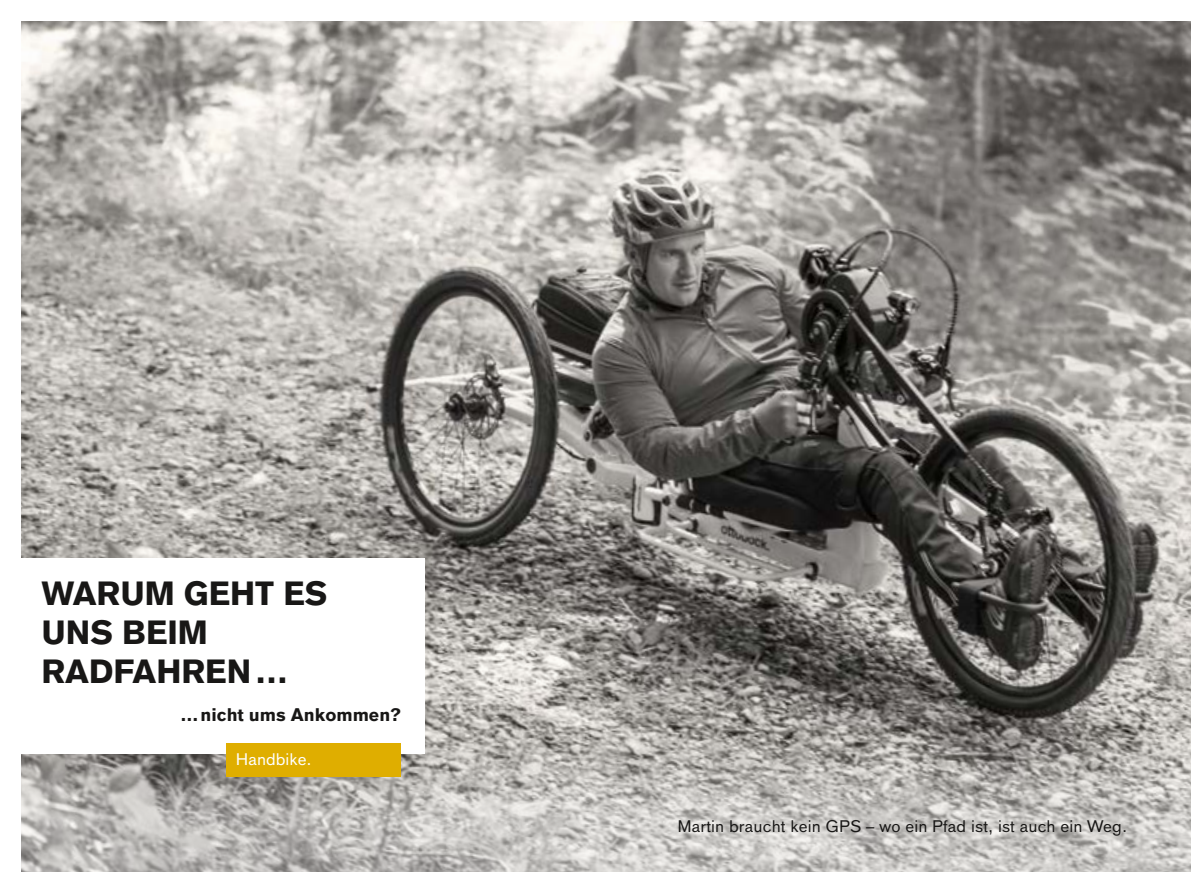
<style>
.page{position:relative;width:1191px;height:893px;background:#fff}
.page>*{position:absolute;margin:0;border:0;box-sizing:border-box;transform-origin:0 0}
.t1{font:700 33px/39px "OBO Sans";color:#181716}
.t2{font:700 18px "OBO Sans";color:#181716}
.t3{font:16.5px "OBO Sans";letter-spacing:.005em;color:#181716}
.t4{font:16.5px "OBO Sans";color:#fff}
</style>
<div class="page">
<img style="left:21px;top:21px;width:1170px;height:595px">
<svg style="left:21px;top:616px;width:1170px;height:256px;background:#a7a5a1"></svg>
<div style="left:20px;top:558px;width:404px;height:195px;background:#fff"></div>
<div style="left:226px;top:743px;width:175px;height:34px;background:#dfae00"></div>
<h1 class="t1" style="left:41px;top:574px;width:287px">WARUM GEHT ES<br>UNS BEIM<br>RADFAHREN…</h1>
<p class="t2" style="left:180px;top:704px;width:222px">…nicht ums Ankommen?</p>
<p class="t4" style="left:236px;top:750px;width:77px">Handbike.</p>
<p class="t3" style="left:677px;top:816px;width:451px">Martin braucht kein GPS – wo ein Pfad ist, ist auch ein Weg.</p>
</div>
